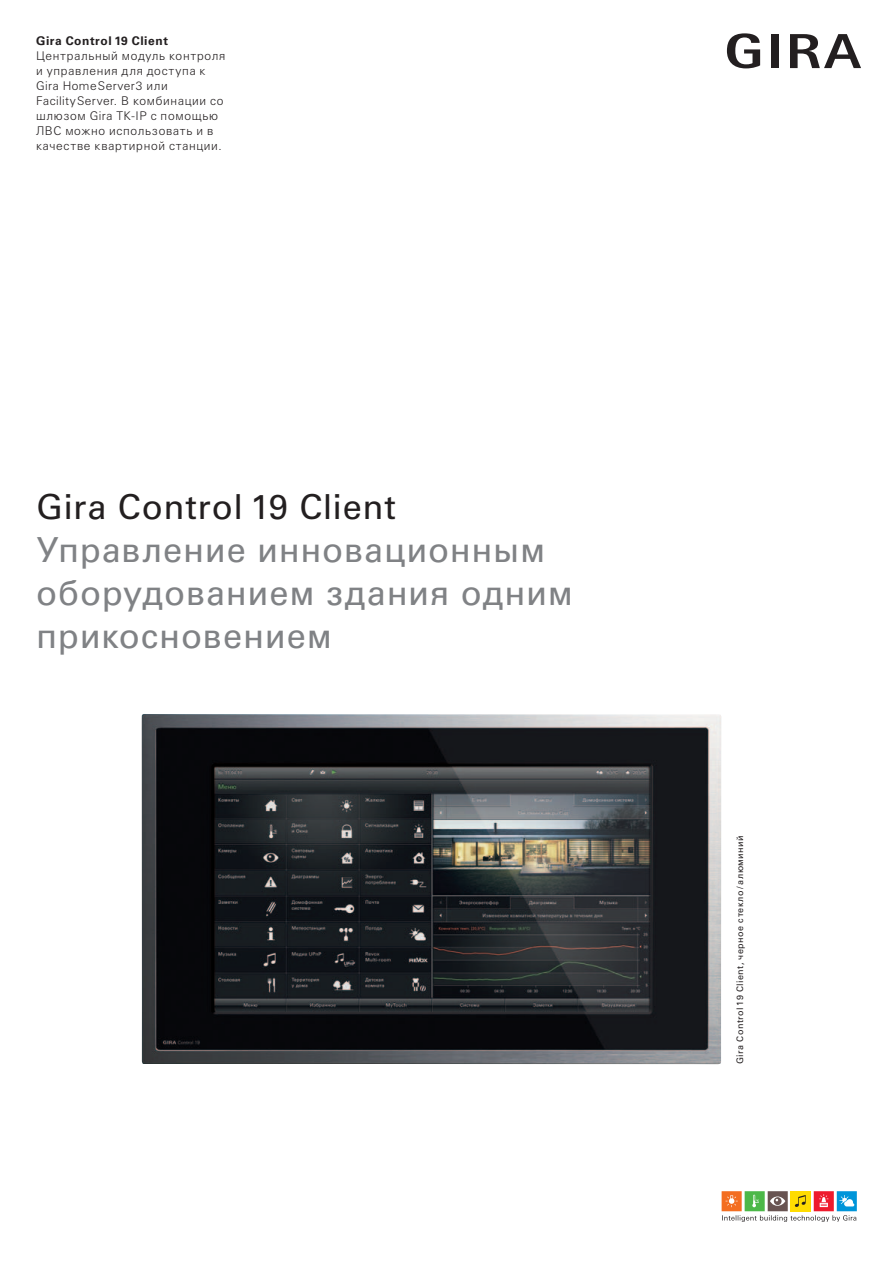
<style>
.page{position:relative;width:893px;height:1263px;background:#fff}
.page>*{position:absolute;margin:0;border:0;box-sizing:border-box;transform-origin:0 0}
.t1{font:34.5px/43.2px "Univers Cyr";letter-spacing:.02em;color:#808285}
.t2{font:34.5px "Univers Cyr";letter-spacing:.015em;color:#231f20}
.t3{font:300 12px/15px "Univers Cyr";letter-spacing:.06em;color:#231f20}
.t4{font:700 12px "Univers Cyr";letter-spacing:.045em;color:#231f20}
.t5{font:9px "Univers Cyr";letter-spacing:.05em;color:#231f20}
</style>
<div class="page">
<svg style="left:722px;top:1191px;width:135px;height:31px"></svg>
<img style="left:142px;top:714px;width:579px;height:350px">
<div style="left:771px;top:34px;width:7px;height:34px;background:#231f20"></div>
<svg style="left:727px;top:33px;width:33px;height:35px"></svg>
<svg style="left:790px;top:34px;width:71px;height:34px"></svg>
<p class="t4" style="left:36px;top:36px;width:133px">Gira Control 19 Client</p>
<p class="t3" style="left:36px;top:49px;width:191px">Центральный модуль контроля и управления для доступа к<br>Gira Home Server 3 или<br>Facility Server. В комбинации со шлюзом Gira TK-IP с помощью<br>ЛВС можно использовать и в качестве квартирной станции.</p>
<h1 class="t2" style="left:36px;top:494px;width:361px">Gira Control 19 Client</h1>
<h1 class="t1" style="left:36px;top:531px;width:538px">Управление инновационным оборудованием здания одним прикосновением</h1>
<p class="t5" style="left:737px;top:1064px;width:230px;rotate:-90deg">Gira Control 19 Client, черное стекло / алюминий</p>
</div>
